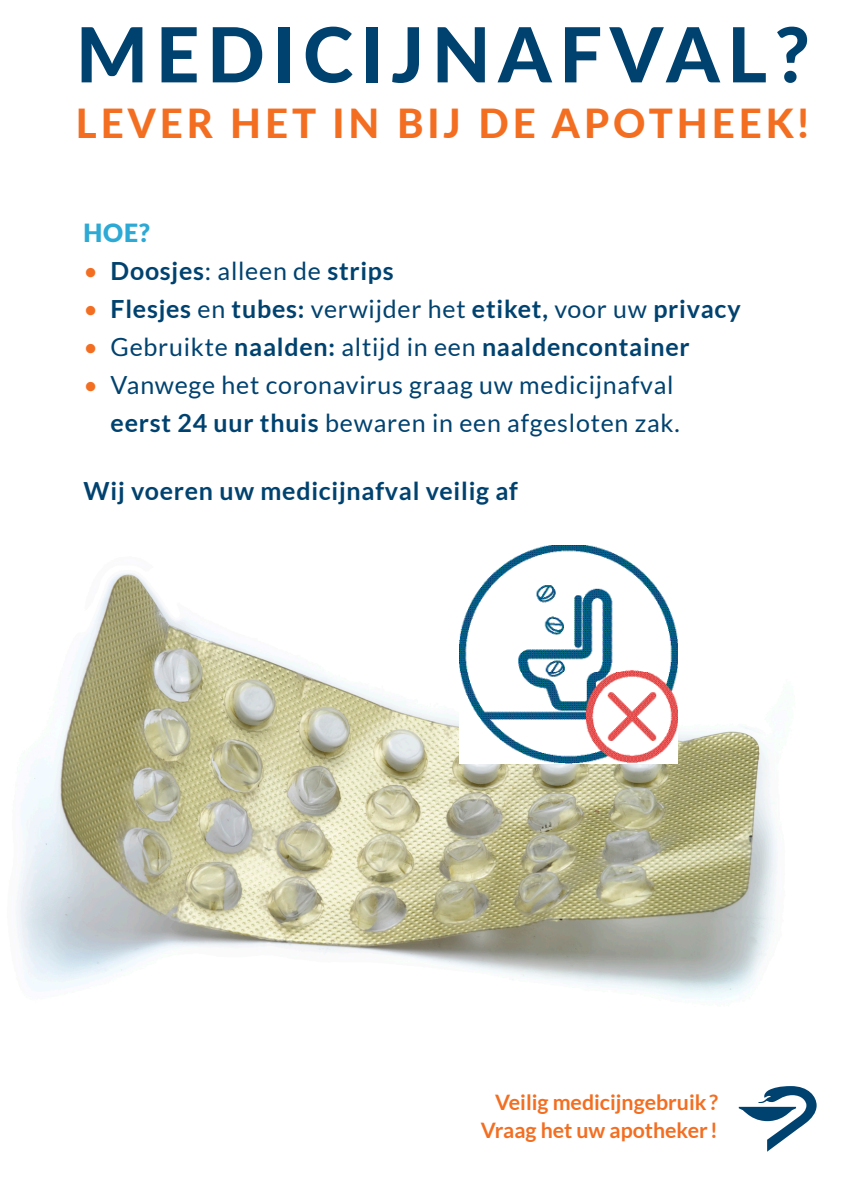
<style>
.page{position:relative;width:842px;height:1191px;background:#fff}
.page>*{position:absolute;margin:0;border:0;box-sizing:border-box;transform-origin:0 0}
.t1{font:800 76px "Lato";letter-spacing:.1em;color:#00426f}
.t2{font:800 40px "Lato";letter-spacing:.1em;color:#f36e21}
.t3{font:700 25px "Lato";letter-spacing:.03em;color:#00426f}
.t4{font:25px "Lato";letter-spacing:.03em;color:#00426f}
.t5{font:900 25px "Lato";color:#2ca9d5}
._2__Platte_tekst{font:700 21.3px "Lato";color:#f36e21}
.s1{font-weight:400;color:#f36e21}
.s2{font-weight:400}
.s3{color:#f36e21}
.s4{font-weight:700}
</style>
<div class="page">
<img style="left:15px;top:573px;width:763px;height:427px">
<svg style="left:739px;top:1086px;width:78px;height:65px"></svg>
<img style="left:460px;top:545px;width:217px;height:218px">
<p class="t1" style="left:76px;top:-2px;width:735px">MEDICIJNAFVAL?</p>
<p class="t2" style="left:76px;top:94px;width:735px">LEVER HET IN BIJ DE APOTHEEK!</p>
<p class="t5" style="left:84px;top:218px;width:68px">HOE?</p>
<p class="t3" style="left:84px;top:256px;width:312px"><span class="s1">•</span> Doosjes<span class="s2">: alleen de</span> strips</p>
<p class="t3" style="left:84px;top:294px;width:658px"><span class="s1">•</span> Flesjes <span class="s2">en</span> tubes: <span class="s2">verwijder het</span> etiket, <span class="s2">voor uw</span> privacy</p>
<p class="t3" style="left:84px;top:332px;width:608px"><span class="s1">•</span> <span class="s2">Gebruikte</span> naalden: <span class="s2">altijd in een</span> naaldencontainer</p>
<p class="t4" style="left:84px;top:371px;width:591px"><span class="s3">•</span> Vanwege het coronavirus graag uw medicijnafval</p>
<p class="t4" style="left:111px;top:409px;width:571px"><span class="s4">eerst 24 uur thuis</span> bewaren in een afgesloten zak.</p>
<p class="t3" style="left:84px;top:476px;width:436px">Wij voeren uw medicijnafval veilig af</p>
<p class="_2__Platte_tekst" style="left:495px;top:1090px;width:224px">Veilig medicijngebruik ?</p>
<p class="_2__Platte_tekst" style="left:481px;top:1118px;width:239px">Vraag het uw apotheker !</p>
</div>
